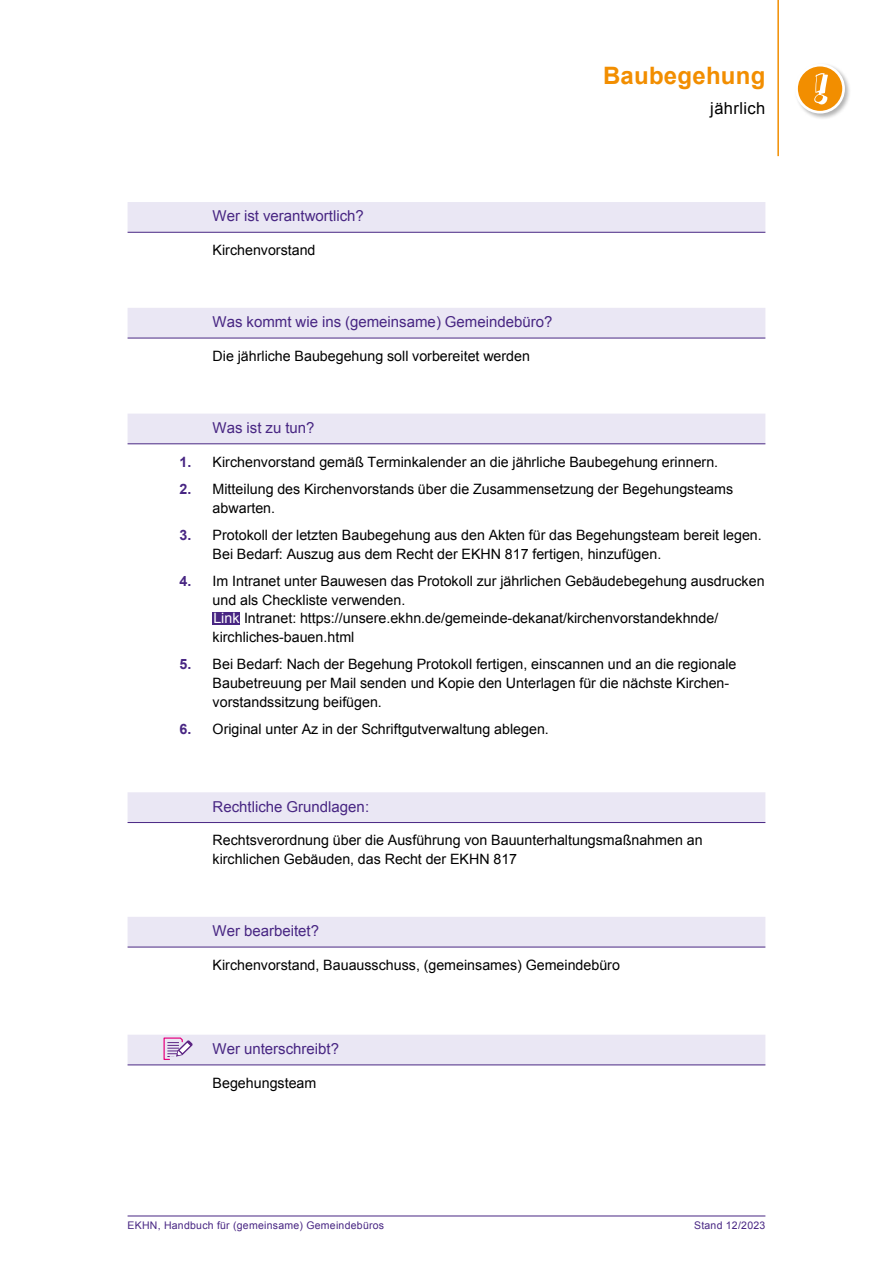
<style>
.page{position:relative;width:893px;height:1263px;background:#fff}
.page>*{position:absolute;margin:0;border:0;box-sizing:border-box;transform-origin:0 0}
.t1{font:700 24px "Arial";letter-spacing:.01em;color:#f28e00}
.t2{font:16.5px "Arial";letter-spacing:.025em;color:#000}
.t3{font:15px "Arial";color:#482683}
.t4{font:14.25px/18.8px "Arial";color:#000}
.t5{font:10.5px "Arial";letter-spacing:.025em;color:#482683}
.t6{font:3.9px "Myriad Pro";color:#5c2483}
.s1{font-weight:700;color:#482683}
.s2{color:#fff}
</style>
<div class="page">
<hr style="left:777px;top:0;width:2px;height:156px;background:#f28e00">
<div style="left:794px;top:62px;width:57px;height:58px;background:#000;opacity:.3"></div>
<div style="left:796px;top:65px;width:48px;height:47px;background:#f28e00;border-radius:50%"></div>
<div style="left:795px;top:64px;width:50px;height:50px;border:3px solid #fff;border-radius:50%"></div>
<svg style="left:814px;top:73px;width:14px;height:32px"></svg>
<div style="left:128px;top:202px;width:637px;height:30px;background:#eae7f4"></div>
<hr style="left:128px;top:232px;width:637px;height:1px;background:#482683">
<div style="left:128px;top:308px;width:637px;height:30px;background:#eae7f4"></div>
<hr style="left:128px;top:338px;width:637px;height:1px;background:#482683">
<div style="left:128px;top:414px;width:637px;height:30px;background:#eae7f4"></div>
<hr style="left:128px;top:444px;width:637px;height:1px;background:#482683">
<div style="left:128px;top:792px;width:637px;height:30px;background:#eae7f4"></div>
<hr style="left:128px;top:822px;width:637px;height:1px;background:#482683">
<div style="left:128px;top:917px;width:637px;height:30px;background:#eae7f4"></div>
<hr style="left:128px;top:947px;width:637px;height:1px;background:#482683">
<div style="left:128px;top:1035px;width:637px;height:30px;background:#eae7f4"></div>
<hr style="left:128px;top:1065px;width:637px;height:1px;background:#482683">
<div style="left:213px;top:612px;width:27px;height:12px;background:#482683"></div>
<svg style="left:163px;top:1037px;width:30px;height:23px"></svg>
<hr style="left:128px;top:1216px;width:637px;height:1px;background:#482683">
<p class="t3" style="left:213px;top:206px;width:153px">Wer ist verantwortlich?</p>
<p class="t4" style="left:213px;top:241px;width:104px">Kirchenvorstand</p>
<p class="t3" style="left:213px;top:312px;width:341px">Was kommt wie ins (gemeinsame) Gemeindebüro?</p>
<p class="t4" style="left:213px;top:347px;width:319px">Die jährliche Baubegehung soll vorbereitet werden</p>
<h1 class="t1" style="left:603px;top:60px;width:164px">Baubegehung</h1>
<p class="t2" style="left:710px;top:97px;width:57px">jährlich</p>
<p class="t3" style="left:213px;top:418px;width:103px">Was ist zu tun?</p>
<p class="t4" style="left:179px;top:452px;width:540px"><span class="s1">1.</span> Kirchenvorstand gemäß Terminkalender an die jährliche Baubegehung erinnern.</p>
<p class="t4" style="left:213px;top:480px;width:522px;text-indent:-33px"><span class="s1">2.</span> Mitteilung des Kirchenvorstands über die Zusammensetzung der Begehungsteams abwarten.</p>
<p class="t4" style="left:213px;top:526px;width:551px;text-indent:-33px"><span class="s1">3.</span> Protokoll der letzten Baubegehung aus den Akten für das Begehungsteam bereit legen.<br>Bei Bedarf: Auszug aus dem Recht der EKHN 817 fertigen, hinzufügen.</p>
<p class="t4" style="left:213px;top:572px;width:553px;text-indent:-33px"><span class="s1">4.</span> Im Intranet unter Bauwesen das Protokoll zur jährlichen Gebäudebegehung ausdrucken und als Checkliste verwenden.<br><span class="s2">Link</span> Intranet: https://unsere.ekhn.de/gemeinde-dekanat/kirchenvorstandekhnde/ kirchliches-bauen.html</p>
<p class="t4" style="left:213px;top:655px;width:525px;text-indent:-33px"><span class="s1">5.</span> Bei Bedarf: Nach der Begehung Protokoll fertigen, einscannen und an die regionale<br>Baubetreuung per Mail senden und Kopie den Unterlagen für die nächste Kirchen&shy;vorstandssitzung beifügen.</p>
<p class="t4" style="left:179px;top:720px;width:371px"><span class="s1">6.</span> Original unter Az in der Schriftgutverwaltung ablegen.</p>
<p class="t3" style="left:213px;top:796px;width:158px">Rechtliche Grundlagen:</p>
<p class="t4" style="left:213px;top:831px;width:491px">Rechtsverordnung über die Ausführung von Bauunterhaltungsmaßnahmen an kirchlichen Gebäuden, das Recht der EKHN 817</p>
<p class="t6" style="left:171px;top:1053px;width:6px">…</p>
<p class="t3" style="left:213px;top:921px;width:108px">Wer bearbeitet?</p>
<p class="t4" style="left:213px;top:955px;width:409px">Kirchenvorstand, Bauausschuss, (gemeinsames) Gemeindebüro</p>
<p class="t3" style="left:213px;top:1039px;width:128px">Wer unterschreibt?</p>
<p class="t4" style="left:213px;top:1073px;width:105px">Begehungsteam</p>
<p class="t5" style="left:128px;top:1218px;width:258px">EKHN, Handbuch für (gemeinsame) Gemeindebüros</p>
<p class="t5" style="left:694px;top:1218px;width:73px">Stand 12/2023</p>
</div>
